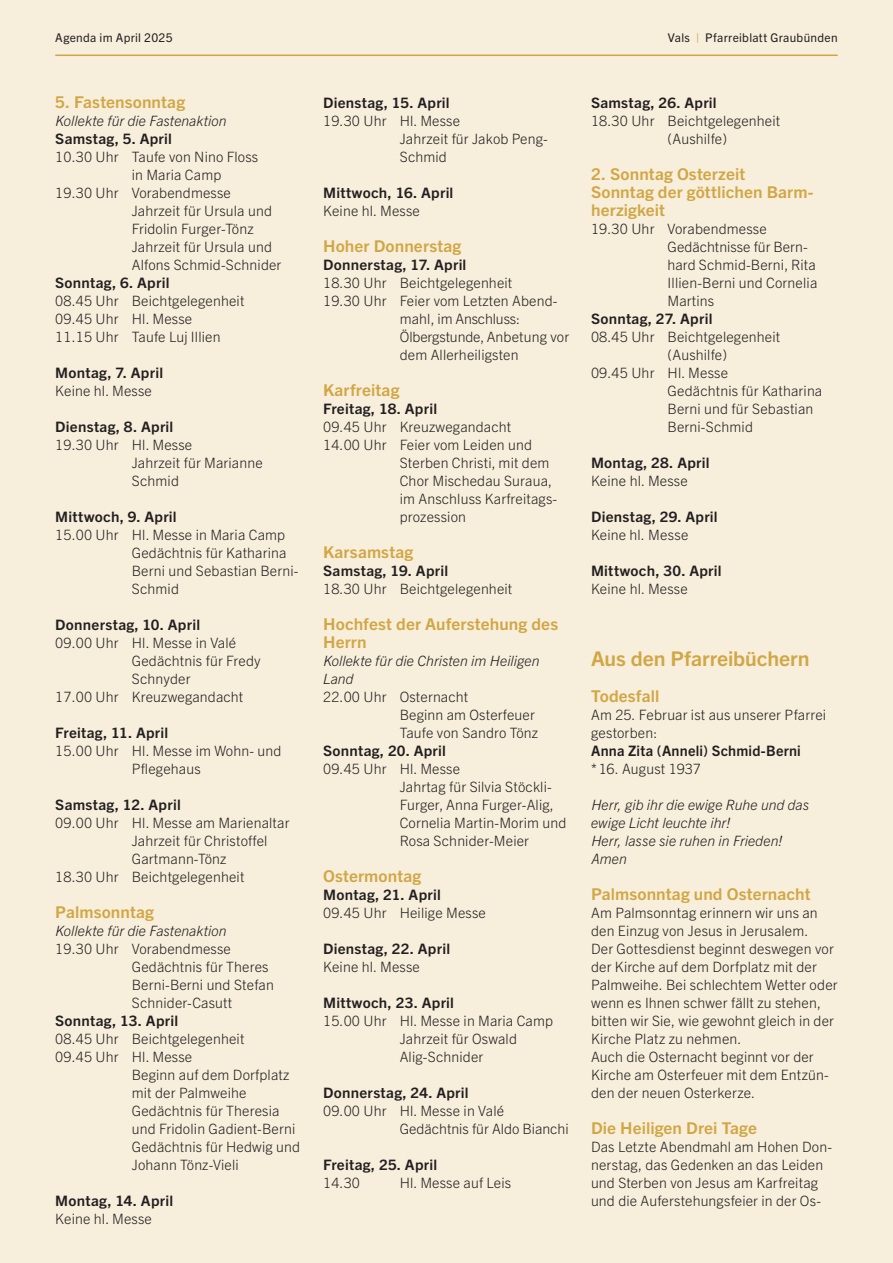
<style>
.page{position:relative;width:893px;height:1263px;background:#f7eedb}
.page>*{position:absolute;margin:0;border:0;box-sizing:border-box;transform-origin:0 0}
.t1{font:700 20.25px "Trade Gothic Next LT Pro";letter-spacing:-.005em;color:#d1a644;scale:1.05 1}
.t2{font:700 16.35px/18px "Trade Gothic Next LT Pro";letter-spacing:.01em;color:#d1a644;scale:1.05 1}
.t3{font:700 14.4px "Trade Gothic Next LT Pro";letter-spacing:.015em;color:#231f20;scale:1.05 1}
.t4{font:700 14.4px "Trade Gothic Next LT Pro";letter-spacing:.015em;color:#231f20}
.t5{font:300 14.25px/18px "Trade Gothic Next LT Pro";letter-spacing:.01em;color:#231f20}
.t6{font:italic 300 14.25px/18px "Trade Gothic Next LT Pro";color:#231f20}
.t7{font:300 14.25px "Trade Gothic Next LT Pro";letter-spacing:-.01em;color:#231f20}
.t8{font:12px "Trade Gothic Next LT Pro";letter-spacing:.025em;color:#231f20}
.s1{color:#d1a644}
</style>
<div class="page">
<hr style="left:55px;top:55px;width:783px;height:1px;background:#d1a644">
<p class="t8" style="left:55px;top:30px;width:119px">Agenda im April 2025</p>
<p class="t8" style="left:668px;top:30px;width:171px">Vals <span class="s1">|</span> Pfarreiblatt Graubünden</p>
<p class="t2" style="left:55px;top:92px;width:125px">5. Fastensonntag</p>
<p class="t6" style="left:56px;top:111px;width:173px">Kollekte für die Fastenaktion</p>
<p class="t3" style="left:55px;top:129px;width:113px">Samstag, 5. April</p>
<p class="t5" style="left:55px;top:147px;width:204px">10.30 Uhr Taufe von Nino Floss</p>
<p class="t5" style="left:132px;top:165px;width:91px">in Maria Camp</p>
<p class="t5" style="left:55px;top:183px;width:177px">19.30 Uhr Vorabendmesse</p>
<p class="t5" style="left:132px;top:201px;width:142px">Jahrzeit für Ursula und</p>
<p class="t5" style="left:132px;top:219px;width:123px">Fridolin Furger-Tönz</p>
<p class="t5" style="left:132px;top:237px;width:142px">Jahrzeit für Ursula und</p>
<p class="t5" style="left:132px;top:255px;width:151px">Alfons Schmid-Schnider</p>
<p class="t3" style="left:55px;top:273px;width:110px">Sonntag, 6. April</p>
<p class="t5" style="left:55px;top:291px;width:191px">08.45 Uhr Beichtgelegenheit<br>09.45 Uhr Hl. Messe<br>11.15 Uhr Taufe Luj Illien</p>
<p class="t3" style="left:55px;top:363px;width:104px">Montag, 7. April</p>
<p class="t5" style="left:55px;top:381px;width:98px">Keine hl. Messe</p>
<p class="t3" style="left:55px;top:417px;width:114px">Dienstag, 8. April</p>
<p class="t5" style="left:132px;top:435px;width:132px;text-indent:-77px">19.30 Uhr Hl. Messe<br>Jahrzeit für Marianne<br>Schmid</p>
<p class="t3" style="left:55px;top:507px;width:117px">Mittwoch, 9. April</p>
<p class="t5" style="left:132px;top:525px;width:168px;text-indent:-77px">15.00 Uhr Hl. Messe in Maria Camp<br>Gedächtnis für Katharina<br>Berni und Sebastian Berni-<br>Schmid</p>
<p class="t3" style="left:55px;top:615px;width:139px">Donnerstag, 10. April</p>
<p class="t5" style="left:55px;top:633px;width:183px">09.00 Uhr Hl. Messe in Valé</p>
<p class="t5" style="left:132px;top:651px;width:130px">Gedächtnis für Fredy</p>
<p class="t5" style="left:132px;top:669px;width:60px">Schnyder</p>
<p class="t5" style="left:55px;top:687px;width:190px">17.00 Uhr Kreuzwegandacht</p>
<p class="t3" style="left:55px;top:723px;width:109px">Freitag, 11. April</p>
<p class="t5" style="left:55px;top:741px;width:228px;text-align:center">15.00 Uhr Hl. Messe im Wohn- und<br>Pflegehaus</p>
<p class="t3" style="left:55px;top:795px;width:121px">Samstag, 12. April</p>
<p class="t5" style="left:55px;top:813px;width:236px">09.00 Uhr Hl. Messe am Marienaltar</p>
<p class="t5" style="left:132px;top:831px;width:137px">Jahrzeit für Christoffel</p>
<p class="t5" style="left:132px;top:849px;width:96px">Gartmann-Tönz</p>
<p class="t5" style="left:55px;top:867px;width:191px">18.30 Uhr Beichtgelegenheit</p>
<p class="t2" style="left:55px;top:902px;width:96px">Palmsonntag</p>
<p class="t6" style="left:56px;top:921px;width:173px">Kollekte für die Fastenaktion</p>
<p class="t5" style="left:132px;top:939px;width:144px;text-indent:-77px">19.30 Uhr Vorabendmesse<br>Gedächtnis für Theres<br>Berni-Berni und Stefan<br>Schnider-Casutt</p>
<p class="t3" style="left:55px;top:1011px;width:119px">Sonntag, 13. April</p>
<p class="t5" style="left:55px;top:1029px;width:191px">08.45 Uhr Beichtgelegenheit</p>
<p class="t5" style="left:55px;top:1047px;width:138px">09.45 Uhr Hl. Messe</p>
<p class="t5" style="left:132px;top:1065px;width:159px">Beginn auf dem Dorfplatz</p>
<p class="t5" style="left:132px;top:1083px;width:116px">mit der Palmweihe</p>
<p class="t5" style="left:132px;top:1101px;width:149px">Gedächtnis für Theresia</p>
<p class="t5" style="left:132px;top:1119px;width:165px">und Fridolin Gadient-Berni</p>
<p class="t5" style="left:132px;top:1137px;width:170px">Gedächtnis für Hedwig und</p>
<p class="t5" style="left:132px;top:1155px;width:108px">Johann Tönz-Vieli</p>
<p class="t3" style="left:55px;top:1191px;width:114px">Montag, 14. April</p>
<p class="t5" style="left:55px;top:1209px;width:98px">Keine hl. Messe</p>
<p class="t3" style="left:323px;top:93px;width:122px">Dienstag, 15. April</p>
<p class="t5" style="left:400px;top:111px;width:150px;text-indent:-77px">19.30 Uhr Hl. Messe<br>Jahrzeit für Jakob Peng-<br>Schmid</p>
<p class="t3" style="left:323px;top:183px;width:126px">Mittwoch, 16. April</p>
<p class="t5" style="left:323px;top:201px;width:98px">Keine hl. Messe</p>
<p class="t2" style="left:323px;top:236px;width:133px">Hoher Donnerstag</p>
<p class="t3" style="left:323px;top:255px;width:138px">Donnerstag, 17. April</p>
<p class="t5" style="left:323px;top:273px;width:191px">18.30 Uhr Beichtgelegenheit</p>
<p class="t5" style="left:323px;top:291px;width:236px">19.30 Uhr Feier vom Letzten Abend-</p>
<p class="t7" style="left:400px;top:309px;width:122px">mahl, im Anschluss:</p>
<p class="t5" style="left:400px;top:327px;width:171px">Ölbergstunde, Anbetung vor</p>
<p class="t5" style="left:400px;top:345px;width:120px">dem Allerheiligsten</p>
<p class="t2" style="left:323px;top:380px;width:74px">Karfreitag</p>
<p class="t3" style="left:323px;top:399px;width:110px">Freitag, 18. April</p>
<p class="t5" style="left:323px;top:417px;width:190px">09.45 Uhr Kreuzwegandacht</p>
<p class="t5" style="left:323px;top:435px;width:210px">14.00 Uhr Feier vom Leiden und</p>
<p class="t5" style="left:400px;top:453px;width:151px">Sterben Christi, mit dem</p>
<p class="t5" style="left:400px;top:471px;width:154px">Chor Mischedau Suraua,</p>
<p class="t5" style="left:400px;top:489px;width:159px">im Anschluss Karfreitags-</p>
<p class="t5" style="left:400px;top:507px;width:68px">prozession</p>
<p class="t2" style="left:323px;top:542px;width:87px">Karsamstag</p>
<p class="t3" style="left:323px;top:561px;width:121px">Samstag, 19. April</p>
<p class="t5" style="left:323px;top:579px;width:191px">18.30 Uhr Beichtgelegenheit</p>
<p class="t2" style="left:323px;top:614px;width:225px">Hochfest der Auferstehung des<br>Herrn</p>
<p class="t6" style="left:323px;top:651px;width:218px">Kollekte für die Christen im Heiligen<br>Land</p>
<p class="t5" style="left:400px;top:687px;width:140px;text-indent:-77px">22.00 Uhr Osternacht<br>Beginn am Osterfeuer<br>Taufe von Sandro Tönz</p>
<p class="t3" style="left:323px;top:741px;width:118px">Sonntag, 20. April</p>
<p class="t5" style="left:400px;top:759px;width:168px;text-indent:-77px">09.45 Uhr Hl. Messe<br>Jahrtag für Silvia Stöckli-<br>Furger, Anna Furger-Alig,<br>Cornelia Martin-Morim und<br>Rosa Schnider-Meier</p>
<p class="t2" style="left:323px;top:866px;width:95px">Ostermontag</p>
<p class="t3" style="left:323px;top:885px;width:114px">Montag, 21. April</p>
<p class="t5" style="left:323px;top:903px;width:164px">09.45 Uhr Heilige Messe</p>
<p class="t3" style="left:323px;top:939px;width:122px">Dienstag, 22. April</p>
<p class="t5" style="left:323px;top:957px;width:98px">Keine hl. Messe</p>
<p class="t3" style="left:323px;top:993px;width:126px">Mittwoch, 23. April</p>
<p class="t5" style="left:400px;top:1011px;width:155px;text-indent:-77px">15.00 Uhr Hl. Messe in Maria Camp<br>Jahrzeit für Oswald<br>Alig-Schnider</p>
<p class="t3" style="left:323px;top:1083px;width:140px">Donnerstag, 24. April</p>
<p class="t5" style="left:400px;top:1101px;width:170px;text-indent:-77px">09.00 Uhr Hl. Messe in Valé<br>Gedächtnis für Aldo Bianchi</p>
<p class="t3" style="left:323px;top:1155px;width:110px">Freitag, 25. April</p>
<p class="t5" style="left:323px;top:1173px;width:38px">14.30</p>
<p class="t5" style="left:400px;top:1173px;width:113px">Hl. Messe auf Leis</p>
<p class="t3" style="left:591px;top:93px;width:121px">Samstag, 26. April</p>
<p class="t5" style="left:668px;top:111px;width:114px;text-indent:-77px">18.30 Uhr Beichtgelegenheit (Aushilfe)</p>
<p class="t2" style="left:591px;top:164px;width:214px">2. Sonntag Osterzeit<br>Sonntag der göttlichen Barm&shy;herzigkeit</p>
<p class="t5" style="left:668px;top:219px;width:151px;text-indent:-77px">19.30 Uhr Vorabendmesse<br>Gedächtnisse für Bern&shy;hard Schmid-Berni, Rita<br>Illien-Berni und Cornelia<br>Martins</p>
<p class="t3" style="left:591px;top:309px;width:117px">Sonntag, 27. April</p>
<p class="t5" style="left:591px;top:327px;width:191px">08.45 Uhr Beichtgelegenheit</p>
<p class="t5" style="left:668px;top:345px;width:61px">(Aushilfe)</p>
<p class="t5" style="left:591px;top:363px;width:138px">09.45 Uhr Hl. Messe</p>
<p class="t5" style="left:668px;top:381px;width:156px">Gedächtnis für Katharina</p>
<p class="t5" style="left:668px;top:399px;width:147px">Berni und für Sebastian</p>
<p class="t5" style="left:668px;top:417px;width:87px">Berni-Schmid</p>
<p class="t3" style="left:591px;top:453px;width:114px">Montag, 28. April</p>
<p class="t5" style="left:591px;top:471px;width:98px">Keine hl. Messe</p>
<p class="t3" style="left:591px;top:507px;width:122px">Dienstag, 29. April</p>
<p class="t5" style="left:591px;top:525px;width:99px">Keine hl. Messe</p>
<p class="t3" style="left:591px;top:561px;width:126px">Mittwoch, 30. April</p>
<p class="t5" style="left:591px;top:579px;width:98px">Keine hl. Messe</p>
<h1 class="t1" style="left:591px;top:645px;width:209px">Aus den Pfarreibüchern</h1>
<p class="t2" style="left:591px;top:686px;width:67px">Todesfall</p>
<p class="t5" style="left:591px;top:705px;width:237px">Am 25. Februar ist aus unserer Pfarrei gestorben:</p>
<p class="t4" style="left:591px;top:741px;width:211px">Anna Zita (Anneli) Schmid-Berni</p>
<p class="t5" style="left:591px;top:759px;width:111px">* 16. August 1937</p>
<p class="t6" style="left:591px;top:795px;width:220px">Herr, gib ihr die ewige Ruhe und das ewige Licht leuchte ihr!<br>Herr, lasse sie ruhen in Frieden!<br>Amen</p>
<p class="t2" style="left:591px;top:884px;width:211px">Palmsonntag und Osternacht</p>
<p class="t5" style="left:591px;top:903px;width:248px">Am Palmsonntag erinnern wir uns an den Einzug von Jesus in Jerusalem.<br>Der Gottesdienst beginnt deswegen vor der Kirche auf dem Dorfplatz mit der Palmweihe. Bei schlechtem Wetter oder wenn es Ihnen schwer fällt zu stehen, bitten wir Sie, wie gewohnt gleich in der Kirche Platz zu nehmen.<br>Auch die Osternacht beginnt vor der Kirche am Osterfeuer mit dem Entzün&shy;den der neuen Osterkerze.</p>
<p class="t2" style="left:591px;top:1118px;width:159px">Die Heiligen Drei Tage</p>
<p class="t5" style="left:591px;top:1137px;width:243px">Das Letzte Abendmahl am Hohen Don&shy;nerstag, das Gedenken an das Leiden und Sterben von Jesus am Karfreitag und die Auferstehungsfeier in der Os-</p>
</div>
